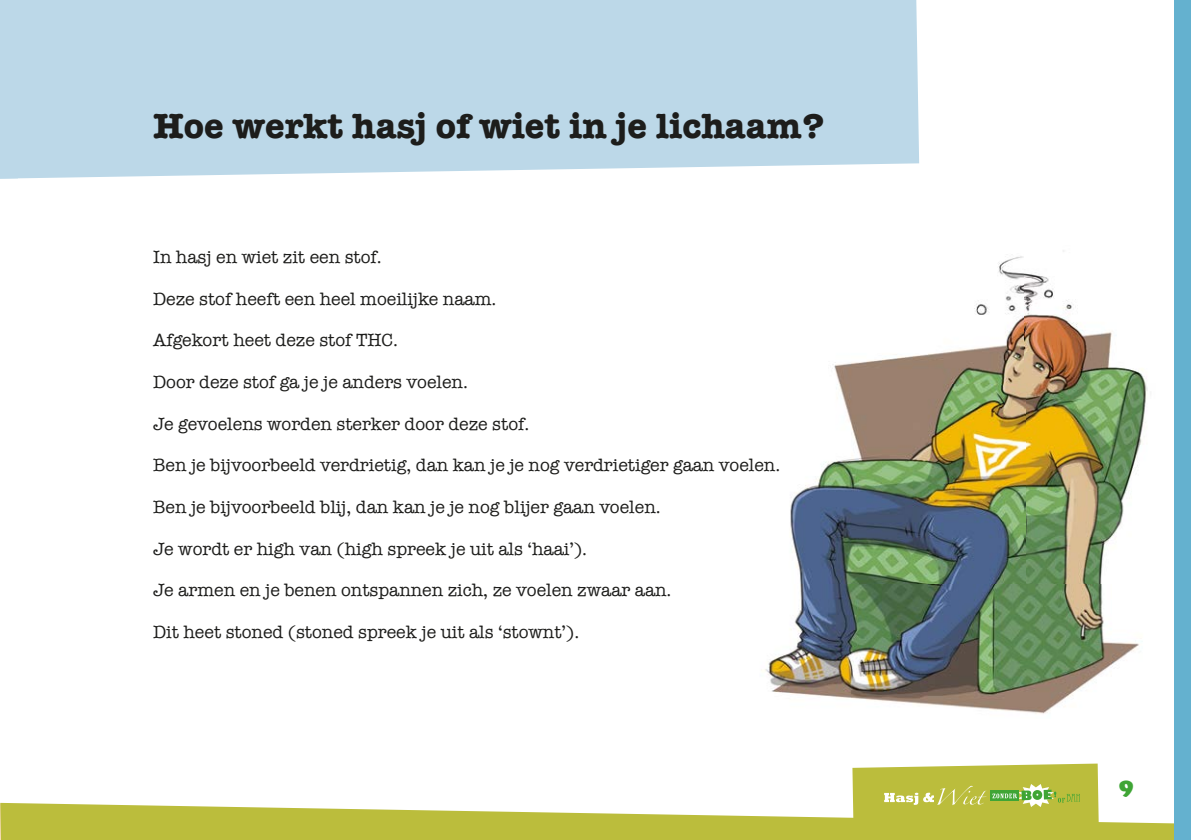
<style>
.page{position:relative;width:1191px;height:840px;background:#fff}
.page>*{position:absolute;margin:0;border:0;box-sizing:border-box;transform-origin:0 0}
.t1{font:700 36px "American Typewriter";color:#1d1d1b}
.t2{font:900 24px "Cooper";color:#3fa535}
.t3{font:18px "American Typewriter";color:#1d1d1b}
</style>
<div class="page">
<svg style="left:0;top:802px;width:1174px;height:37px;fill:#bbbd3c"></svg>
<svg style="left:852px;top:763px;width:247px;height:76px"></svg>
<div style="left:1174px;top:0;width:17px;height:839px;background:#64b1cf"></div>
<div style="left:0;top:0;width:919px;height:178px;background:#bcd8e8"></div>
<img style="left:762px;top:250px;width:386px;height:464px">
<h1 class="t1" style="left:153px;top:95px;width:672px">Hoe werkt hasj of wiet in je lichaam?</h1>
<p class="t3" style="left:153px;top:243px;width:230px">In hasj en wiet zit een stof.</p>
<p class="t3" style="left:153px;top:285px;width:345px">Deze stof heeft een heel moeilijke naam.</p>
<p class="t3" style="left:153px;top:326px;width:246px">Afgekort heet deze stof THC.</p>
<p class="t3" style="left:153px;top:368px;width:316px">Door deze stof ga je je anders voelen.</p>
<p class="t3" style="left:153px;top:409px;width:378px">Je gevoelens worden sterker door deze stof.</p>
<p class="t3" style="left:153px;top:451px;width:629px">Ben je bijvoorbeeld verdrietig, dan kan je je nog verdrietiger gaan voelen.</p>
<p class="t3" style="left:153px;top:493px;width:509px">Ben je bijvoorbeeld blij, dan kan je je nog blijer gaan voelen.</p>
<p class="t3" style="left:153px;top:534px;width:435px">Je wordt er high van (high spreek je uit als ‘haai’).</p>
<p class="t3" style="left:153px;top:576px;width:520px">Je armen en je benen ontspannen zich, ze voelen zwaar aan.</p>
<p class="t3" style="left:153px;top:617px;width:428px">Dit heet stoned (stoned spreek je uit als ‘stownt’).</p>
<h2 class="t2" style="left:1119px;top:771px;width:16px">9</h2>
</div>
